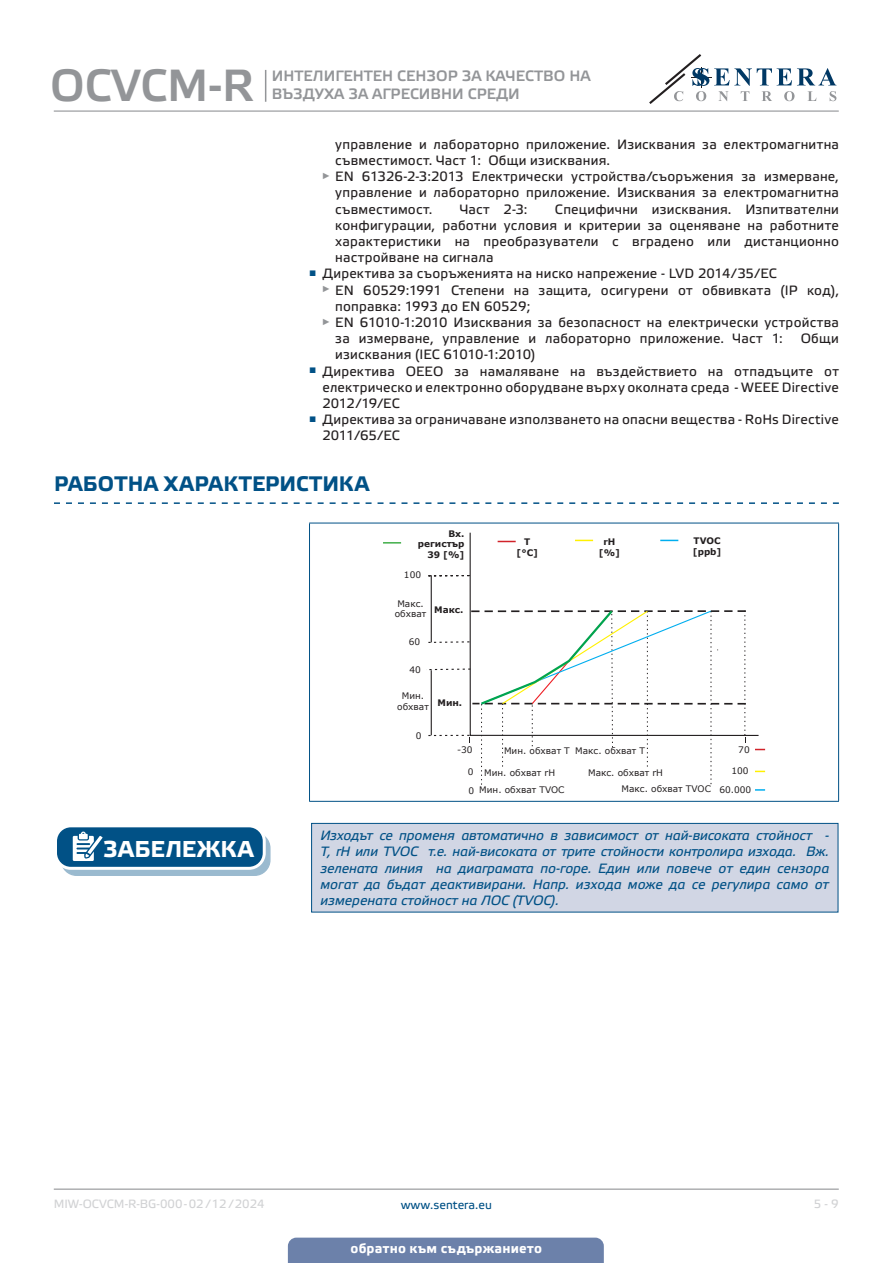
<style>
.page{position:relative;width:893px;height:1263px;background:#fff}
.page>*{position:absolute;margin:0;border:0;box-sizing:border-box;transform-origin:0 0}
.t1{font:45px "Etelka Medium Pro";color:#939598}
.t2{font:700 22.95px "Etelka Text Pro";letter-spacing:.02em;color:#fff}
.t3{font:700 21px "Etelka Text Pro";letter-spacing:.005em;color:#015186}
.t4{font:15px/18px "Etelka Medium Pro";color:#939598}
.t5{font:13.5px/16.2px "Etelka Text Pro";letter-spacing:.015em;color:#231f20}
.attention{font:italic 13.5px/16.2px "Etelka Text Pro";color:#015186;text-align:justify}
.t6{font:700 13.5px "Etelka Text Pro";letter-spacing:.015em;color:#fff}
.t7{font:12px "Etelka Text Pro";color:#d1d2d4}
.t8{font:12px "Etelka Text Pro";color:#015186}
.Body_text{font:9px/10.8px "Verdana";color:#231f20}
.Body_text-2{font:700 9px/10.8px "Verdana";color:#231f20;text-align:center}
</style>
<div class="page">
<hr style="left:54px;top:111px;width:785px;height:1px;background:#939598">
<hr style="left:54px;top:1188px;width:785px;height:2px;background:#939598">
<svg style="left:649px;top:54px;width:187px;height:50px"></svg>
<div style="left:288px;top:1237px;width:316px;height:26px;background:#6c81aa"></div>
<hr style="left:265px;top:70px;width:1px;height:32px;background:#939598">
<svg style="left:54px;top:502px;width:785px;height:2px"></svg>
<hr style="left:309px;top:523px;width:530px;height:1px;background:#015186">
<hr style="left:309px;top:523px;width:1px;height:278px;background:#015186">
<hr style="left:838px;top:523px;width:1px;height:278px;background:#015186">
<hr style="left:309px;top:801px;width:530px;height:1px;background:#015186">
<svg style="left:428px;top:574px;width:318px;height:210px"></svg>
<svg style="left:383px;top:542px;width:18px;height:2px"></svg>
<svg style="left:498px;top:541px;width:18px;height:1px"></svg>
<svg style="left:575px;top:540px;width:18px;height:1px"></svg>
<svg style="left:755px;top:789px;width:10px;height:2px"></svg>
<svg style="left:660px;top:540px;width:18px;height:1px"></svg>
<div style="left:312px;top:823px;width:526px;height:89px;background:#d1d6e4"></div>
<div style="left:311px;top:823px;width:527px;height:89px;border:1px solid #015186"></div>
<div style="left:61px;top:833px;width:209px;height:42px;background:#9abacf;border-radius:15px"></div>
<div style="left:61px;top:832px;width:210px;height:44px;border:1px solid #015186;border-radius:15px"></div>
<div style="left:56px;top:826px;width:208px;height:42px;background:#015186;border-radius:15px"></div>
<div style="left:54px;top:824px;width:212px;height:46px;border:3px solid #fff;border-radius:15px"></div>
<svg style="left:73px;top:831px;width:35px;height:38px"></svg>
<h1 class="t1" style="left:50px;top:61px;width:205px">OCVCM-R</h1>
<p class="t4" style="left:272px;top:67px;width:320px">ИНТЕЛИГЕНТЕН СЕНЗОР ЗА КАЧЕСТВО НА<br>ВЪЗДУХА ЗА АГРЕСИВНИ СРЕДИ</p>
<p class="t5" style="left:335px;top:137px;width:505px">управление и лабораторно приложение. Изисквания за електромагнитна съвместимост. Част 1: Общи изисквания.</p>
<p class="t5" style="left:335px;top:169px;width:505px;text-align:justify;text-indent:-13px"><sup>►</sup> EN 61326-2-3:2013 Електрически устройства/съоръжения за измерване, управление и лабораторно приложение. Изисквания за електромагнитна съвместимост.</p>
<p class="t5" style="left:335px;top:202px;width:505px;text-align:justify;text-indent:220px">Специфични изисквания. Изпитвателни конфигурации, работни условия и критерии за оценяване на работните характеристики на преобразуватели с вградено или дистанционно настройване на сигнала</p>
<p class="t5" style="left:309px;top:266px;width:469px"><sup>■</sup> Директива за съоръженията на ниско напрежение - LVD 2014/35/EC</p>
<p class="t5" style="left:335px;top:283px;width:505px;text-indent:-13px"><sup>►</sup> EN 60529:1991 Степени на защита, осигурени от обвивката (IP код), поправка: 1993 до EN 60529;</p>
<p class="t5" style="left:335px;top:315px;width:505px;text-indent:-13px"><sup>►</sup> EN 61010-1:2010 Изисквания за безопасност на електрически устройства за измерване, управление и лабораторно приложение. Част 1:</p>
<p class="t5" style="left:460px;top:202px;width:69px">Част 2-3:</p>
<p class="t5" style="left:801px;top:331px;width:40px">Общи</p>
<p class="t5" style="left:335px;top:347px;width:201px">изисквания (IEC 61010-1:2010)</p>
<p class="t5" style="left:322px;top:364px;width:518px;text-align:justify;text-indent:-13px"><sup>■</sup> Директива ОЕЕО за намаляване на въздействието на отпадъците от електрическо и електронно оборудване върху околната среда - WEEE Directive 2012/19/EC</p>
<p class="t5" style="left:322px;top:412px;width:518px;text-indent:-13px"><sup>■</sup> Директива за ограничаване използването на опасни вещества - RoHs Directive<br>2011/65/EC</p>
<p class="t3" style="left:54px;top:472px;width:317px">РАБОТНА ХАРАКТЕРИСТИКА</p>
<p class="Body_text-2" style="left:418px;top:528px;width:48px;text-align:right">Вх. регистър<br>39 [%]</p>
<p class="Body_text" style="left:404px;top:569px;width:19px">100</p>
<p class="Body_text" style="left:395px;top:598px;width:33px">Макс. обхват</p>
<p class="Body_text" style="left:409px;top:637px;width:13px">60</p>
<p class="Body_text" style="left:409px;top:664px;width:13px">40</p>
<p class="Body_text-2" style="left:434px;top:604px;width:31px">Макс.</p>
<p class="Body_text" style="left:397px;top:690px;width:33px;text-align:center">Мин. обхват</p>
<p class="Body_text" style="left:416px;top:730px;width:7px">0</p>
<p class="Body_text-2" style="left:437px;top:697px;width:26px">Мин.</p>
<p class="Body_text-2" style="left:517px;top:536px;width:23px">T [°C]</p>
<p class="Body_text-2" style="left:693px;top:535px;width:30px;text-align:left">TVOC [ppb]</p>
<p class="Body_text-2" style="left:599px;top:536px;width:23px">rH [%]</p>
<p class="t2" style="left:103px;top:836px;width:152px">ЗАБЕЛЕЖКА</p>
<p class="Body_text" style="left:457px;top:744px;width:17px">-30</p>
<p class="Body_text" style="left:468px;top:766px;width:7px">0</p>
<p class="Body_text" style="left:469px;top:785px;width:7px">0</p>
<p class="Body_text" style="left:479px;top:784px;width:87px">Мин. обхват TVOC</p>
<p class="Body_text" style="left:622px;top:783px;width:91px">Mакс. обхват TVOC</p>
<p class="Body_text" style="left:504px;top:745px;width:67px">Мин. обхват T</p>
<p class="Body_text" style="left:575px;top:745px;width:71px">Макс. обхват T</p>
<p class="Body_text" style="left:588px;top:767px;width:76px">Макс. обхват rH</p>
<p class="Body_text" style="left:484px;top:767px;width:72px">Мин. обхват rH</p>
<p class="Body_text" style="left:738px;top:744px;width:13px">70</p>
<p class="Body_text" style="left:731px;top:765px;width:19px">100</p>
<p class="Body_text" style="left:719px;top:784px;width:33px">60.000</p>
<p class="attention" style="left:320px;top:828px;width:510px">Изходът се променя автоматично в зависимост от най-високата стойност - T, rH или TVOC т.е. най-високата от трите стойности контролира изхода. Вж. зелената линия на диаграмата по-горе. Един или повече от един сензора могат да бъдат деактивирани. Напр. изхода може да се регулира само от измерената стойност на ЛОС (TVOC).</p>
<p class="t7" style="left:54px;top:1197px;width:212px">MIW-OCVCM-R-BG-000 - 02 / 12 / 2024</p>
<p class="t8" style="left:401px;top:1198px;width:93px">www.sentera.eu</p>
<p class="t7" style="left:814px;top:1197px;width:27px">5 - 9</p>
<p class="t6" style="left:350px;top:1240px;width:193px">обратно към съдържанието</p>
</div>
